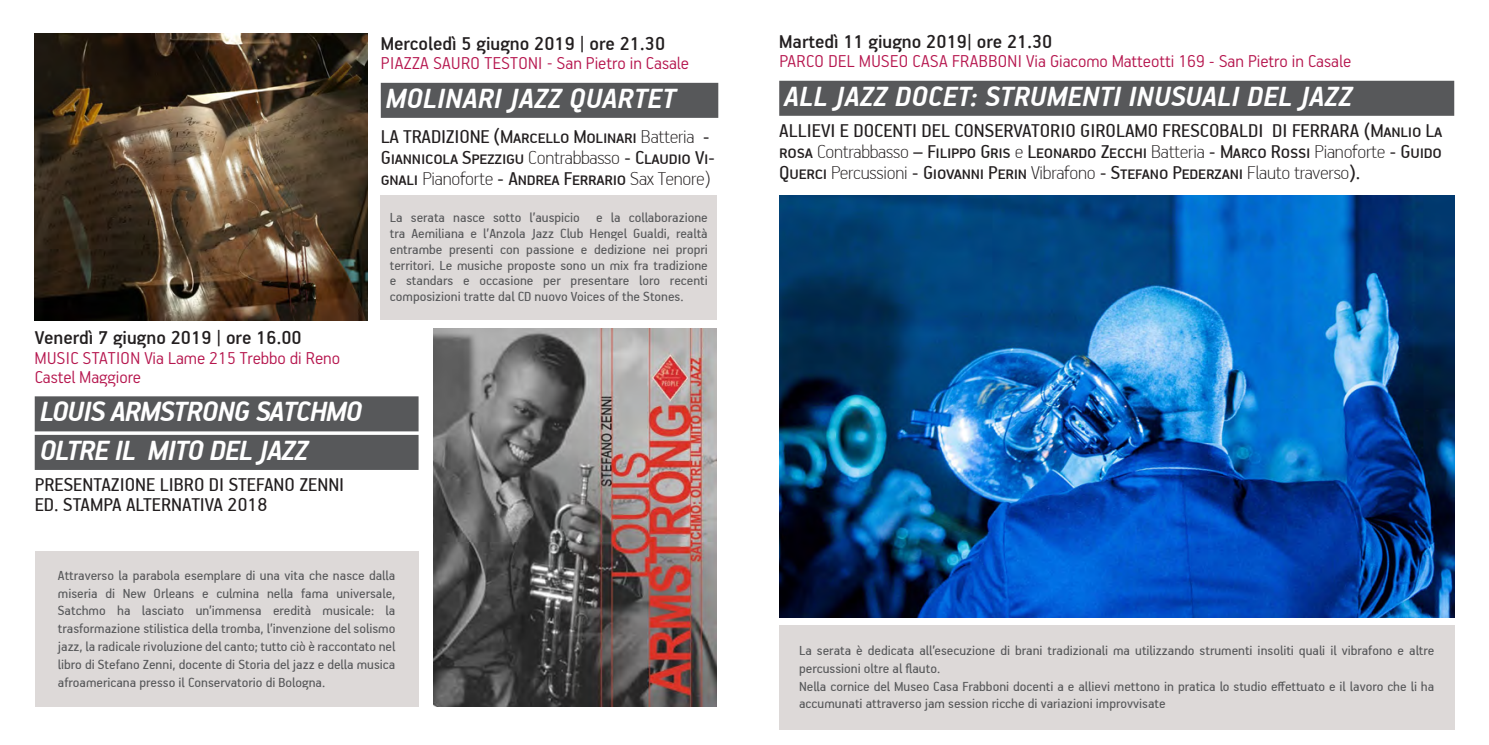
<style>
.page{position:relative;width:1489px;height:745px;background:#fff}
.page>*{position:absolute;margin:0;border:0;box-sizing:border-box;transform-origin:0 0}
.Titolo{font:italic 700 31.5px "PF Handbook Pro";color:#fff}
.Titolo-2{font:italic 700 31.5px "PF Handbook Pro";letter-spacing:-.03em;color:#fff}
.Compagnia_teatrale{font:21px/21px "PF Handbook Pro";letter-spacing:-.01em;color:#231f20;text-align:justify}
.Data_Ora{font:500 21px "PF Handbook Pro";color:#231f20}
.Luogo{font:300 19.25px "PF Handbook Pro";color:#b6164e}
.Testo_corrente_itali{font:14.88px/17.8px "PF Handbook Pro";color:#57585a;text-align:justify}
.s1{font-weight:100}
</style>
<div class="page">
<img style="left:779px;top:195px;width:674px;height:422px">
<div style="left:779px;top:81px;width:674px;height:35px;background:#57585a"></div>
<div style="left:381px;top:83px;width:337px;height:35px;background:#57585a"></div>
<div style="left:35px;top:396px;width:383px;height:35px;background:#57585a"></div>
<div style="left:35px;top:434px;width:383px;height:35px;background:#57585a"></div>
<img style="left:35px;top:33px;width:333px;height:287px">
<img style="left:433px;top:328px;width:284px;height:378px">
<div style="left:35px;top:550px;width:383px;height:156px;background:#ddd9d8"></div>
<div style="left:779px;top:625px;width:674px;height:104px;background:#ddd9d8"></div>
<div style="left:381px;top:195px;width:336px;height:125px;background:#ddd9d8"></div>
<p class="Data_Ora" style="left:381px;top:31px;width:286px">Mercoledì 5 giugno 2019 | ore 21.30</p>
<p class="Luogo" style="left:381px;top:52px;width:309px">PIAZZA SAURO TESTONI - San Pietro in Casale</p>
<p class="Titolo" style="left:386px;top:79px;width:292px">MOLINARI JAZZ QUARTET</p>
<p class="Compagnia_teatrale" style="left:381px;top:125px;width:336px;text-align:left">LA TRADIZIONE (Marcello Molinari <span class="s1">Batteria</span> -<br>Giannicola Spezzigu <span class="s1">Contrabbasso</span> - Claudio Vi&shy;gnali <span class="s1">Pianoforte</span> - Andrea Ferrario <span class="s1">Sax Tenore)</span></p>
<p class="Data_Ora" style="left:35px;top:324px;width:268px">Venerdì 7 giugno 2019 | ore 16.00</p>
<p class="Luogo" style="left:35px;top:346px;width:307px">MUSIC STATION Via Lame 215 Trebbo di Reno</p>
<p class="Luogo" style="left:35px;top:365px;width:108px">Castel Maggiore</p>
<p class="Titolo-2" style="left:40px;top:392px;width:324px">LOUIS ARMSTRONG SATCHMO</p>
<p class="Titolo-2" style="left:40px;top:431px;width:270px">OLTRE IL MITO DEL JAZZ</p>
<p class="Compagnia_teatrale" style="left:35px;top:472px;width:311px">PRESENTAZIONE LIBRO DI STEFANO ZENNI</p>
<p class="Compagnia_teatrale" style="left:35px;top:493px;width:234px">ED. STAMPA ALTERNATIVA 2018</p>
<p class="Testo_corrente_itali" style="left:390px;top:209px;width:319px;line-height:15.8px">La serata nasce sotto l’auspicio e la collaborazione tra Aemiliana e l’Anzola Jazz Club Hengel Gualdi, realtà entrambe presenti con passione e dedizione nei propri territori. Le musiche proposte sono un mix fra tradizione e standars e occasione per presentare loro recenti composizioni tratte dal CD nuovo Voices of the Stones.</p>
<p class="Testo_corrente_itali" style="left:58px;top:565px;width:339px">Attraverso la parabola esemplare di una vita che nasce dalla miseria di New Orleans e culmina nella fama universale, Satchmo ha lasciato un’immensa eredità musicale: la trasformazione stilistica della tromba, l’invenzione del solismo jazz, la radicale rivoluzione del canto; tutto ciò è raccontato nel libro di Stefano Zenni, docente di Storia del jazz e della musica afroamericana presso il Conservatorio di Bologna.</p>
<p class="Data_Ora" style="left:779px;top:28px;width:275px">Martedì 11 giugno 2019| ore 21.30</p>
<p class="Luogo" style="left:779px;top:50px;width:573px">PARCO DEL MUSEO CASA FRABBONI Via Giacomo Matteotti 169 - San Pietro in Casale</p>
<p class="Titolo" style="left:784px;top:77px;width:569px">ALL JAZZ DOCET: STRUMENTI INUSUALI DEL JAZZ</p>
<p class="Compagnia_teatrale" style="left:779px;top:119px;width:664px">ALLIEVI E DOCENTI DEL CONSERVATORIO GIROLAMO FRESCOBALDI DI FERRARA (Manlio La rosa <span class="s1">Contrabbasso</span> – Filippo Gris <span class="s1">e</span> Leonardo Zecchi <span class="s1">Batteria</span> - Marco Rossi <span class="s1">Pianoforte</span> - Guido Querci <span class="s1">Percussioni</span> - Giovanni Perin <span class="s1">Vibrafono</span> - Stefano Pederzani <span class="s1">Flauto traverso</span>).</p>
<p class="Testo_corrente_itali" style="left:799px;top:640px;width:636px">La serata è dedicata all’esecuzione di brani tradizionali ma utilizzando strumenti insoliti quali il vibrafono e altre percussioni oltre al flauto.</p>
<p class="Testo_corrente_itali" style="left:799px;top:676px;width:636px">Nella cornice del Museo Casa Frabboni docenti a e allievi mettono in pratica lo studio effettuato e il lavoro che li ha accumunati attraverso jam session ricche di variazioni improvvisate</p>
</div>
